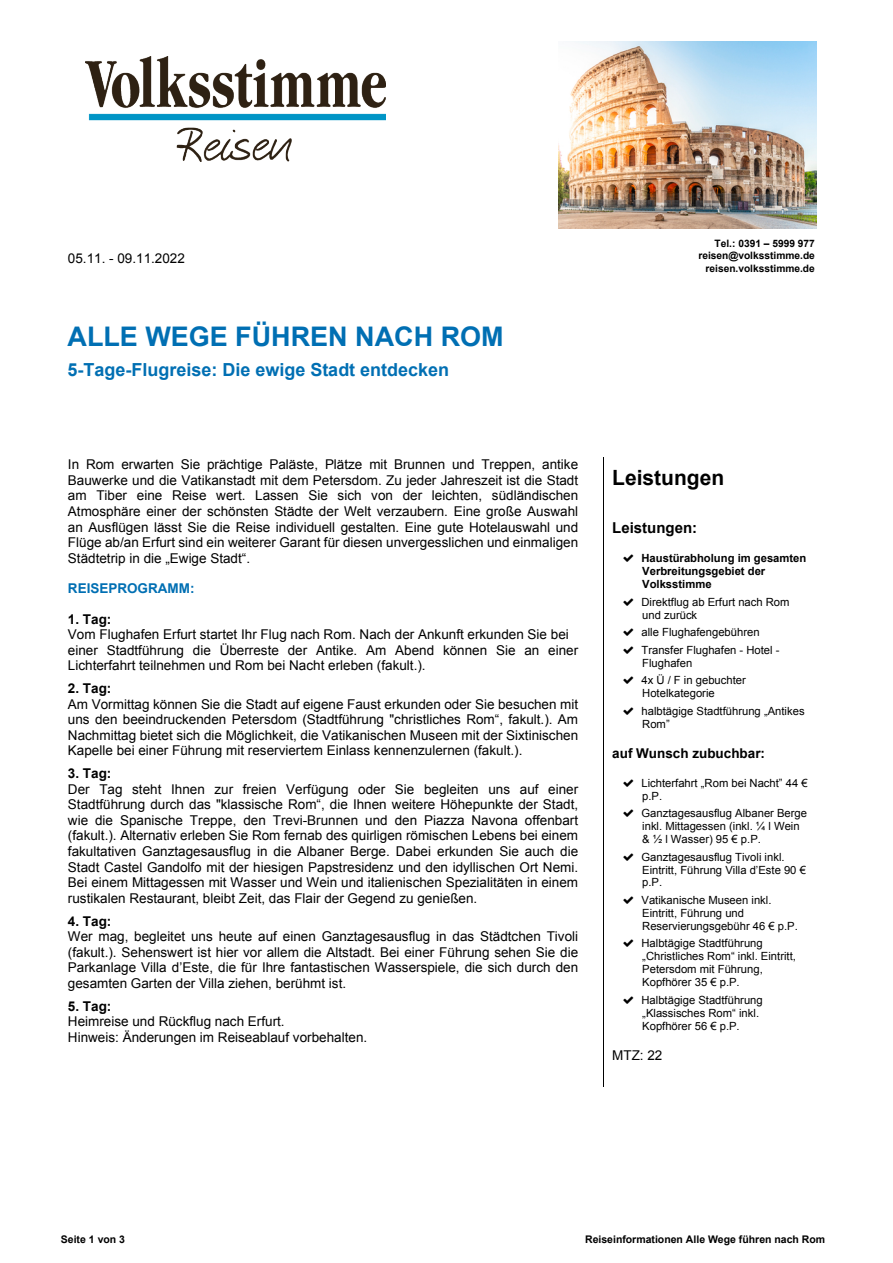
<style>
.page{position:relative;width:893px;height:1263px;background:#fff}
.page>*{position:absolute;margin:0;border:0;box-sizing:border-box;transform-origin:0 0}
.t1{font:700 27px "Arial";color:#006fb3}
.t2{font:700 21px "Arial";color:#000}
.t3{font:700 18px "Arial";color:#006fb3}
.t4{font:700 15px "Arial";color:#000}
.t5{font:13.5px/15.6px "Arial";color:#000;text-align:justify}
.t6{font:700 13.5px "Arial";color:#000}
.t7{font:700 13.5px "Arial";color:#006fb3}
.t8{font:11.25px/12.9px "Arial";color:#000}
.t9{font:700 11.25px/12.9px "Arial";color:#000}
.t10{font:700 10.5px "Arial";color:#000}
.t11{font:700 10.2px/12.3px "Arial";color:#000;text-align:right}
</style>
<div class="page">
<hr style="left:603px;top:457px;width:1px;height:629px;background:#000">
<img style="left:86px;top:56px;width:300px;height:105px">
<img style="left:558px;top:41px;width:258px;height:188px">
<p class="t5" style="left:68px;top:252px;width:119px">05.11. - 09.11.2022</p>
<h1 class="t1" style="left:68px;top:326px;width:438px">ALLE WEGE FÜHREN NACH ROM</h1>
<h3 class="t3" style="left:68px;top:363px;width:383px">5-Tage-Flugreise: Die ewige Stadt entdecken</h3>
<p class="t5" style="left:68px;top:458px;width:512px">In Rom erwarten Sie prächtige Paläste, Plätze mit Brunnen und Treppen, antike Bauwerke und die Vatikanstadt mit dem Petersdom. Zu jeder Jahreszeit ist die Stadt am Tiber eine Reise wert. Lassen Sie sich von der leichten, südländischen Atmosphäre einer der schönsten Städte der Welt verzaubern. Eine große Auswahl an Ausflügen lässt Sie die Reise individuell gestalten. Eine gute Hotelauswahl und Flüge ab/an Erfurt sind ein weiterer Garant für diesen unvergesslichen und einmaligen Städtetrip in die „Ewige Stadt“.</p>
<p class="t7" style="left:68px;top:583px;width:128px">REISEPROGRAMM:</p>
<p class="t6" style="left:68px;top:614px;width:45px">1. Tag:</p>
<p class="t5" style="left:68px;top:628px;width:512px;text-align:left">Vom Flughafen Erfurt startet Ihr Flug nach Rom. Nach der Ankunft erkunden Sie bei einer Stadtführung die Überreste der Antike. Am Abend können Sie an einer<br>Lichterfahrt teilnehmen und Rom bei Nacht erleben (fakult.).</p>
<p class="t6" style="left:68px;top:683px;width:45px">2. Tag:</p>
<p class="t5" style="left:68px;top:697px;width:512px">Am Vormittag können Sie die Stadt auf eigene Faust erkunden oder Sie besuchen mit uns den beeindruckenden Petersdom (Stadtführung "christliches Rom“, fakult.). Am Nachmittag bietet sich die Möglichkeit, die Vatikanischen Museen mit der Sixtinischen Kapelle bei einer Führung mit reserviertem Einlass kennenzulernen (fakult.).</p>
<p class="t6" style="left:68px;top:768px;width:45px">3. Tag:</p>
<p class="t5" style="left:68px;top:783px;width:512px">Der Tag steht Ihnen zur freien Verfügung oder Sie begleiten uns auf einer Stadtführung durch das "klassische Rom“, die Ihnen weitere Höhepunkte der Stadt, wie die Spanische Treppe, den Trevi-Brunnen und den Piazza Navona offenbart (fakult.). Alternativ erleben Sie Rom fernab des quirligen römischen Lebens bei einem fakultativen Ganztagesausflug in die Albaner Berge. Dabei erkunden Sie auch die Stadt Castel Gandolfo mit der hiesigen Papstresidenz und den idyllischen Ort Nemi.<br>Bei einem Mittagessen mit Wasser und Wein und italienischen Spezialitäten in einem rustikalen Restaurant, bleibt Zeit, das Flair der Gegend zu genießen.</p>
<p class="t6" style="left:68px;top:916px;width:45px">4. Tag:</p>
<p class="t5" style="left:68px;top:930px;width:512px">Wer mag, begleitet uns heute auf einen Ganztagesausflug in das Städtchen Tivoli (fakult.). Sehenswert ist hier vor allem die Altstadt. Bei einer Führung sehen Sie die Parkanlage Villa d’Este, die für Ihre fantastischen Wasserspiele, die sich durch den gesamten Garten der Villa ziehen, berühmt ist.</p>
<p class="t6" style="left:68px;top:1001px;width:45px">5. Tag:</p>
<p class="t5" style="left:68px;top:1015px;width:301px">Heimreise und Rückflug nach Erfurt.<br>Hinweis: Änderungen im Reiseablauf vorbehalten.</p>
<p class="t11" style="left:698px;top:238px;width:118px">Tel.: 0391 – 5999 977 reisen@volksstimme.de reisen.volksstimme.de</p>
<h2 class="t2" style="left:612px;top:469px;width:113px">Leistungen</h2>
<p class="t4" style="left:612px;top:522px;width:86px">Leistungen:</p>
<p class="t9" style="left:641px;top:553px;width:166px">Haustürabholung im gesamten<br>Verbreitungsgebiet der<br>Volksstimme</p>
<p class="t8" style="left:641px;top:596px;width:150px">Direktflug ab Erfurt nach Rom und zurück</p>
<p class="t8" style="left:641px;top:625px;width:140px;line-height:17.5px">alle Flughafengebühren<br>Transfer Flughafen - Hotel -</p>
<p class="t8" style="left:641px;top:655px;width:106px;line-height:17.5px">Flughafen<br>4x Ü / F in gebuchter</p>
<p class="t8" style="left:641px;top:686px;width:165px;line-height:17.5px">Hotelkategorie<br>halbtägige Stadtführung „Antikes</p>
<p class="t8" style="left:642px;top:718px;width:29px">Rom”</p>
<p class="t6" style="left:612px;top:748px;width:154px">auf Wunsch zubuchbar:</p>
<p class="t8" style="left:641px;top:777px;width:168px">Lichterfahrt „Rom bei Nacht” 44 € p.P.</p>
<p class="t8" style="left:641px;top:808px;width:167px">Ganztagesausflug Albaner Berge inkl. Mittagessen (inkl. ¼ l Wein &amp; ½ l Wasser) 95 € p.P.</p>
<p class="t8" style="left:641px;top:851px;width:166px">Ganztagesausflug Tivoli inkl.<br>Eintritt, Führung Villa d’Este 90 € p.P.</p>
<p class="t8" style="left:641px;top:895px;width:158px">Vatikanische Museen inkl.<br>Eintritt, Führung und<br>Reservierungsgebühr 46 € p.P.</p>
<p class="t8" style="left:641px;top:938px;width:156px">Halbtägige Stadtführung „Christliches Rom“ inkl. Eintritt,<br>Petersdom mit Führung,<br>Kopfhörer 35 € p.P.</p>
<p class="t8" style="left:641px;top:994px;width:123px">Halbtägige Stadtführung „Klassisches Rom“ inkl.<br>Kopfhörer 56 € p.P.</p>
<p class="t5" style="left:612px;top:1048px;width:52px">MTZ: 22</p>
<p class="t10" style="left:61px;top:1235px;width:66px">Seite 1 von 3</p>
<p class="t10" style="left:585px;top:1235px;width:242px">Reiseinformationen Alle Wege führen nach Rom</p>
</div>
